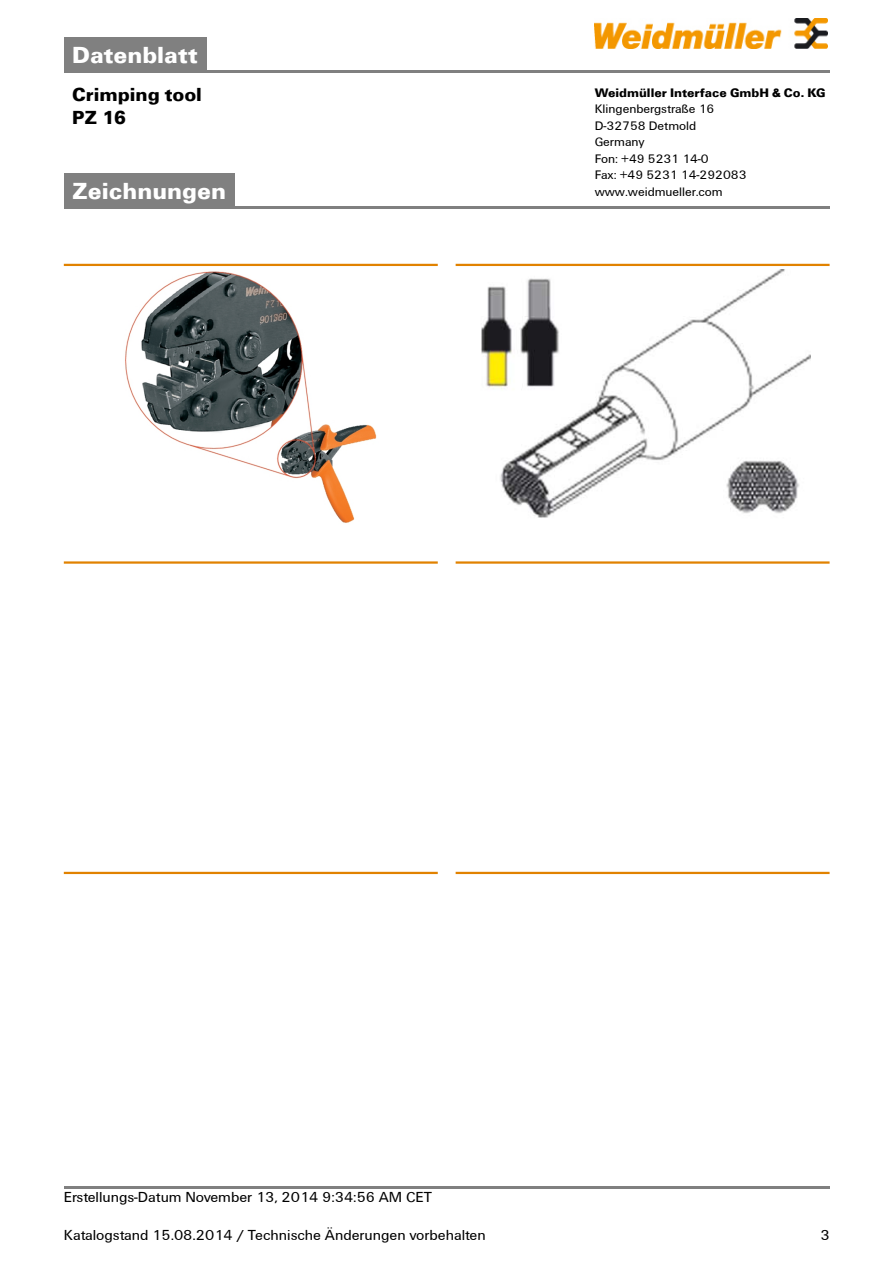
<style>
.page{position:relative;width:893px;height:1263px;background:#fff}
.page>*{position:absolute;margin:0;border:0;box-sizing:border-box;transform-origin:0 0}
.t1{font:700 24px "Weidmueller";color:#fff}
.t2{font:700 19.5px/22.5px "Weidmueller";color:#000}
.t3{font:15px "Weidmueller";color:#000}
.t4{font:12.75px/16.5px "Weidmueller";color:#000}
.t5{font:700 12.75px "Weidmueller";color:#000}
</style>
<div class="page">
<div style="left:64px;top:38px;width:142px;height:32px;background:#808080"></div>
<hr style="left:64px;top:70px;width:765px;height:2px;background:#808080">
<img style="left:594px;top:18px;width:233px;height:30px">
<div style="left:64px;top:174px;width:170px;height:32px;background:#808080"></div>
<hr style="left:64px;top:206px;width:765px;height:3px;background:#808080">
<hr style="left:64px;top:1186px;width:765px;height:3px;background:#808080">
<hr style="left:64px;top:264px;width:374px;height:2px;background:#e18200">
<img style="left:125px;top:271px;width:252px;height:252px">
<hr style="left:455px;top:264px;width:374px;height:2px;background:#e18200">
<img style="left:481px;top:269px;width:329px;height:249px">
<hr style="left:64px;top:561px;width:374px;height:3px;background:#e18200">
<hr style="left:455px;top:561px;width:374px;height:3px;background:#e18200">
<hr style="left:64px;top:872px;width:374px;height:2px;background:#e18200">
<hr style="left:455px;top:872px;width:374px;height:2px;background:#e18200">
<h1 class="t1" style="left:72px;top:40px;width:127px">Datenblatt</h1>
<h2 class="t2" style="left:72px;top:83px;width:131px">Crimping tool<br>PZ 16</h2>
<p class="t5" style="left:594px;top:85px;width:232px">Weidmüller Interface GmbH &amp; Co. KG</p>
<p class="t4" style="left:594px;top:101px;width:153px">Klingenbergstraße 16<br>D-32758 Detmold<br>Germany<br>Fon: +49 5231 14-0<br>Fax: +49 5231 14-292083</p>
<h1 class="t1" style="left:72px;top:176px;width:155px">Zeichnungen</h1>
<p class="t4" style="left:594px;top:183px;width:129px">www.weidmueller.com</p>
<p class="t3" style="left:64px;top:1188px;width:369px">Erstellungs-Datum November 13, 2014 9:34:56 AM CET</p>
<p class="t3" style="left:64px;top:1227px;width:423px">Katalogstand 15.08.2014 / Technische Änderungen vorbehalten</p>
<p class="t3" style="left:820px;top:1227px;width:11px">3</p>
</div>
